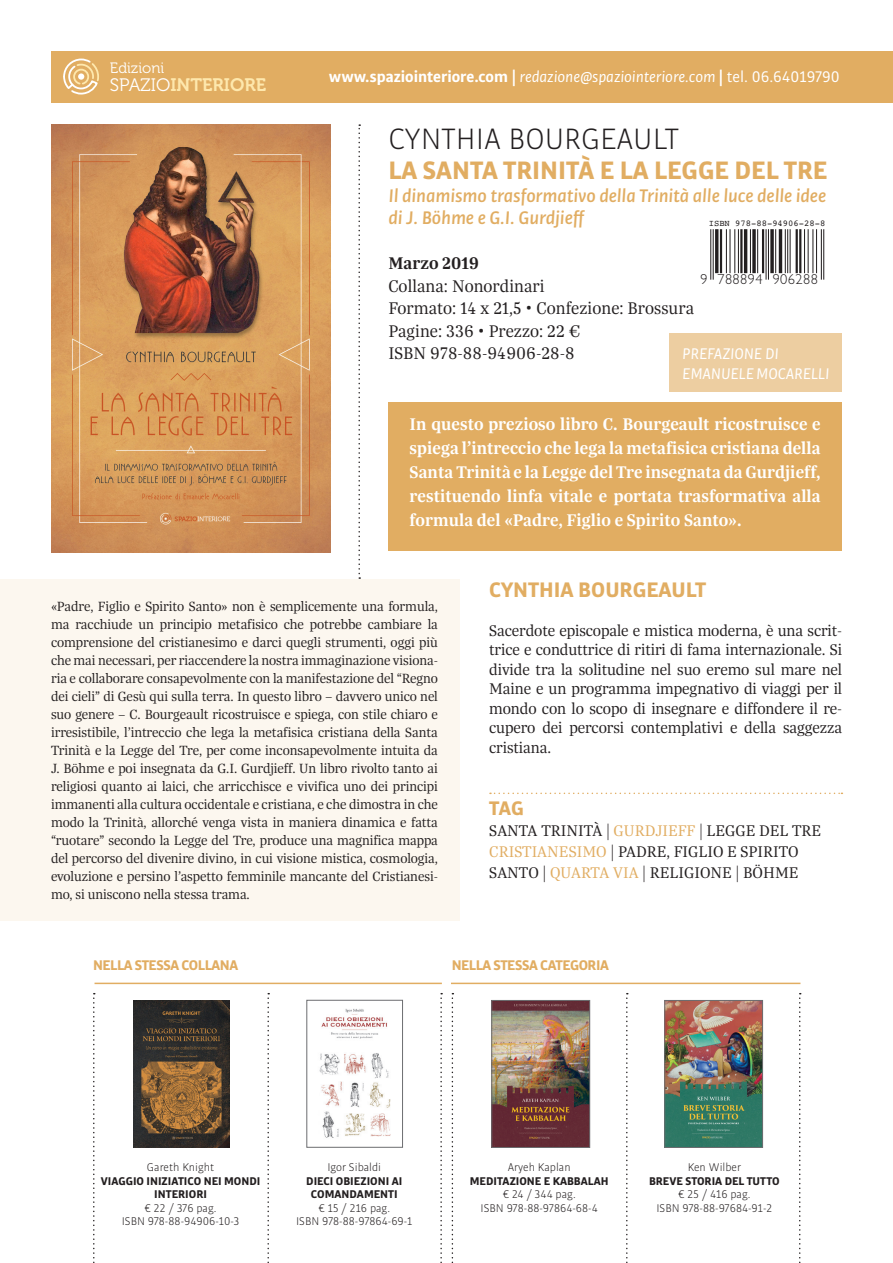
<style>
.page{position:relative;width:893px;height:1263px;background:#fff}
.page>*{position:absolute;margin:0;border:0;box-sizing:border-box;transform-origin:0 0}
.Normale{font:300 31.5px "Bulo";color:#231f20}
.Normale-2{font:700 27px "Bulo";color:#e1ad62}
.Normale-3{font:700 22.5px "Bulo";color:#e1ad62}
.Normale-4{font:700 21px "Bulo";color:#e1ad62}
.Normale-5{font:italic 500 19.5px/22.5px "Bulo";color:#e1ad62}
.Normale-6{font:600 18px/24px "Trola";color:#fff;text-align:justify}
.Normale-7{font:300 18px "Trola";color:#231f20}
.t1{font:18px "Museo 700";color:#fee8ad}
.Normale-8{font:600 18px "Trola";color:#231f20}
.Normale-9{font:300 16.5px/19.5px "Trola";color:#231f20;text-align:justify}
.Normale-10{font:italic 16.5px "Bulo";color:#fff}
.Normale-11{font:700 15px "Bulo";letter-spacing:-.03em;color:#e1ad62}
.t2{font:15px "Museo 300";color:#fff}
.t3{font:300 14.4px "Gill Sans";letter-spacing:.025em;color:#231f20}
.Normale-12{font:300 14.25px/18px "Trola";letter-spacing:-.01em;color:#231f20;text-align:justify}
.Normale-13{font:300 12px "Bulo";color:#231f20}
.Normale-14{font:700 12px/13.5px "Bulo";color:#231f20;text-align:center}
.t4{font:8.85px "Courier";color:#231f20}
.s1{font-family:"Museo 300";color:#fff}
.s2{font-weight:700;font-style:normal}
.s3{font-style:normal}
.s4{color:#e1ad62}
</style>
<div class="page">
<div style="left:388px;top:402px;width:454px;height:149px;background:#e1ad62"></div>
<div style="left:51px;top:51px;width:842px;height:51px;background:#e1ad62"></div>
<svg style="left:490px;top:792px;width:352px;height:2px"></svg>
<svg style="left:358px;top:124px;width:2px;height:455px"></svg>
<svg style="left:63px;top:58px;width:36px;height:37px"></svg>
<img style="left:51px;top:124px;width:279px;height:429px">
<img style="left:134px;top:1000px;width:96px;height:147px">
<svg style="left:799px;top:993px;width:2px;height:270px"></svg>
<svg style="left:440px;top:993px;width:2px;height:270px"></svg>
<svg style="left:626px;top:993px;width:2px;height:270px"></svg>
<svg style="left:267px;top:993px;width:2px;height:270px"></svg>
<svg style="left:452px;top:993px;width:1px;height:270px"></svg>
<svg style="left:93px;top:993px;width:2px;height:270px"></svg>
<hr style="left:95px;top:983px;width:347px;height:1px;background:#e1ad62">
<hr style="left:451px;top:983px;width:349px;height:1px;background:#e1ad62">
<hr style="left:713px;top:229px;width:1px;height:51px;background:#231f20">
<hr style="left:710px;top:229px;width:1px;height:51px;background:#231f20">
<hr style="left:715px;top:229px;width:3px;height:44px;background:#231f20">
<hr style="left:720px;top:229px;width:2px;height:44px;background:#231f20">
<hr style="left:738px;top:229px;width:1px;height:44px;background:#231f20">
<hr style="left:734px;top:229px;width:1px;height:44px;background:#231f20">
<hr style="left:729px;top:229px;width:1px;height:44px;background:#231f20">
<hr style="left:726px;top:229px;width:1px;height:44px;background:#231f20">
<hr style="left:740px;top:229px;width:2px;height:44px;background:#231f20">
<hr style="left:744px;top:229px;width:3px;height:44px;background:#231f20">
<hr style="left:750px;top:229px;width:1px;height:44px;background:#231f20">
<svg style="left:752px;top:229px;width:4px;height:44px"></svg>
<hr style="left:757px;top:229px;width:1px;height:44px;background:#231f20">
<hr style="left:762px;top:229px;width:2px;height:44px;background:#231f20">
<hr style="left:768px;top:229px;width:1px;height:51px;background:#231f20">
<hr style="left:765px;top:229px;width:2px;height:51px;background:#231f20">
<svg style="left:770px;top:229px;width:4px;height:44px"></svg>
<hr style="left:775px;top:229px;width:1px;height:44px;background:#231f20">
<hr style="left:779px;top:229px;width:3px;height:44px;background:#231f20">
<hr style="left:790px;top:229px;width:1px;height:44px;background:#231f20">
<hr style="left:787px;top:229px;width:1px;height:44px;background:#231f20">
<hr style="left:785px;top:229px;width:1px;height:44px;background:#231f20">
<hr style="left:799px;top:229px;width:2px;height:44px;background:#231f20">
<hr style="left:796px;top:229px;width:2px;height:44px;background:#231f20">
<hr style="left:823px;top:229px;width:1px;height:51px;background:#231f20">
<hr style="left:821px;top:229px;width:1px;height:51px;background:#231f20">
<hr style="left:816px;top:229px;width:1px;height:44px;background:#231f20">
<hr style="left:812px;top:229px;width:1px;height:44px;background:#231f20">
<hr style="left:808px;top:229px;width:1px;height:44px;background:#231f20">
<hr style="left:804px;top:229px;width:1px;height:44px;background:#231f20">
<div style="left:0;top:579px;width:459px;height:342px;background:#fcf7ef"></div>
<img style="left:319px;top:1009px;width:72px;height:129px">
<div style="left:306px;top:1000px;width:97px;height:148px;border:1px solid #6c6d70"></div>
<img style="left:493px;top:1002px;width:95px;height:144px">
<div style="left:491px;top:1000px;width:99px;height:148px;border:1px solid #6c6d70"></div>
<img style="left:666px;top:1002px;width:95px;height:144px">
<div style="left:664px;top:1000px;width:99px;height:148px;border:1px solid #6c6d70"></div>
<div style="left:669px;top:334px;width:173px;height:58px;background:#edcea1"></div>
<p class="t2" style="left:110px;top:60px;width:56px">Edizioni</p>
<p class="t1" style="left:110px;top:75px;width:158px"><span class="s1">SPAZIO</span>INTERIORE</p>
<p class="Normale-10" style="left:329px;top:66px;width:512px"><span class="s2">www.spaziointeriore.com |</span> redazione@spaziointeriore.com <span class="s2">|</span> <span class="s3">tel. 06.64019790</span></p>
<p class="Normale" style="left:388px;top:120px;width:292px">CYNTHIA BOURGEAULT</p>
<p class="Normale-2" style="left:388px;top:153px;width:441px">LA SANTA TRINITÀ E LA LEGGE DEL TRE</p>
<p class="Normale-5" style="left:388px;top:184px;width:439px">Il dinamismo trasformativo della Trinità alle luce delle idee di J. Böhme e G.I. Gurdjieff</p>
<p class="Normale-8" style="left:388px;top:251px;width:92px">Marzo 2019</p>
<p class="Normale-7" style="left:388px;top:274px;width:158px">Collana: Nonordinari</p>
<p class="Normale-7" style="left:388px;top:297px;width:307px">Formato: 14 x 21,5 • Confezione: Brossura</p>
<p class="Normale-7" style="left:388px;top:319px;width:194px">Pagine: 336 • Prezzo: 22 €</p>
<p class="Normale-7" style="left:388px;top:342px;width:188px">ISBN 978-88-94906-28-8</p>
<p class="t4" style="left:709px;top:217px;width:118px">ISBN 978-88-94906-28-8</p>
<p class="t3" style="left:701px;top:268px;width:119px">9 788894 906288</p>
<p class="Normale-10" style="left:682px;top:344px;width:98px">PREFAZIONE DI</p>
<p class="Normale-10" style="left:682px;top:363px;width:149px">EMANUELE MOCARELLI</p>
<p class="Normale-6" style="left:410px;top:411px;width:413px">In questo prezioso libro C. Bourgeault ricostruisce e spiega l’intreccio che lega la metafisica cristiana della Santa Trinità e la Legge del Tre insegnata da Gurdjieff, restituendo linfa vitale e portata trasformativa alla formula del «Padre, Figlio e Spirito Santo».</p>
<p class="Normale-12" style="left:51px;top:597px;width:388px">«Padre, Figlio e Spirito Santo» non è semplicemente una formula, ma racchiude un principio metafisico che potrebbe cambiare la comprensione del cristianesimo e darci quegli strumenti, oggi più che mai necessari, per riaccendere la nostra immaginazione visiona&shy;ria e collaborare consapevolmente con la manifestazione del “Regno dei cieli” di Gesù qui sulla terra. In questo libro – davvero unico nel suo genere – C. Bourgeault ricostruisce e spiega, con stile chiaro e irresistibile, l’intreccio che lega la metafisica cristiana della Santa Trinità e la Legge del Tre, per come inconsapevolmente intuita da J. Böhme e poi insegnata da G.I. Gurdjieff. Un libro rivolto tanto ai religiosi quanto ai laici, che arricchisce e vivifica uno dei principi immanenti alla cultura occidentale e cristiana, e che dimostra in che modo la Trinità, allorché venga vista in maniera dinamica e fatta “ruotare” secondo la Legge del Tre, produce una magnifica mappa del percorso del divenire divino, in cui visione mistica, cosmologia, evoluzione e persino l’aspetto femminile mancante del Cristianesi&shy;mo, si uniscono nella stessa trama.</p>
<p class="Normale-3" style="left:489px;top:575px;width:218px">CYNTHIA BOURGEAULT</p>
<p class="Normale-9" style="left:489px;top:620px;width:354px">Sacerdote episcopale e mistica moderna, è una scrit&shy;trice e conduttrice di ritiri di fama internazionale. Si divide tra la solitudine nel suo eremo sul mare nel Maine e un programma impegnativo di viaggi per il mondo con lo scopo di insegnare e diffondere il re&shy;cupero dei percorsi contemplativi e della saggezza cristiana.</p>
<p class="Normale-4" style="left:489px;top:795px;width:36px">TAG</p>
<p class="Normale-9" style="left:489px;top:820px;width:333px;line-height:21px;text-align:left">SANTA TRINITÀ | <span class="s4">GURDJIEFF</span> | LEGGE DEL TRE<br><span class="s4">CRISTIANESIMO</span> | PADRE, FIGLIO E SPIRITO<br>SANTO | <span class="s4">QUARTA VIA</span> | RELIGIONE | BÖHME</p>
<p class="Normale-11" style="left:93px;top:955px;width:147px">NELLA STESSA COLLANA</p>
<p class="Normale-11" style="left:452px;top:955px;width:159px">NELLA STESSA CATEGORIA</p>
<p class="Normale-13" style="left:147px;top:1160px;width:69px">Gareth Knight</p>
<p class="Normale-14" style="left:101px;top:1174px;width:161px">VIAGGIO INIZIATICO NEI MONDI<br>INTERIORI</p>
<p class="Normale-13" style="left:145px;top:1201px;width:73px">€ 22 / 376 pag.</p>
<p class="Normale-13" style="left:122px;top:1214px;width:119px">ISBN 978-88-94906-10-3</p>
<p class="Normale-13" style="left:327px;top:1160px;width:55px">Igor Sibaldi</p>
<p class="Normale-14" style="left:306px;top:1174px;width:98px">DIECI OBIEZIONI AI<br>COMANDAMENTI</p>
<p class="Normale-13" style="left:318px;top:1201px;width:73px">€ 15 / 216 pag.</p>
<p class="Normale-13" style="left:296px;top:1214px;width:118px">ISBN 978-88-97864-69-1</p>
<p class="Normale-13" style="left:508px;top:1160px;width:64px">Aryeh Kaplan</p>
<p class="Normale-14" style="left:470px;top:1174px;width:140px">MEDITAZIONE E KABBALAH</p>
<p class="Normale-13" style="left:503px;top:1187px;width:74px">€ 24 / 344 pag.</p>
<p class="Normale-13" style="left:481px;top:1201px;width:119px">ISBN 978-88-97864-68-4</p>
<p class="Normale-13" style="left:688px;top:1160px;width:55px">Ken Wilber</p>
<p class="Normale-14" style="left:649px;top:1174px;width:132px">BREVE STORIA DEL TUTTO</p>
<p class="Normale-13" style="left:678px;top:1187px;width:74px">€ 25 / 416 pag.</p>
<p class="Normale-13" style="left:656px;top:1201px;width:118px">ISBN 978-88-97684-91-2</p>
</div>
